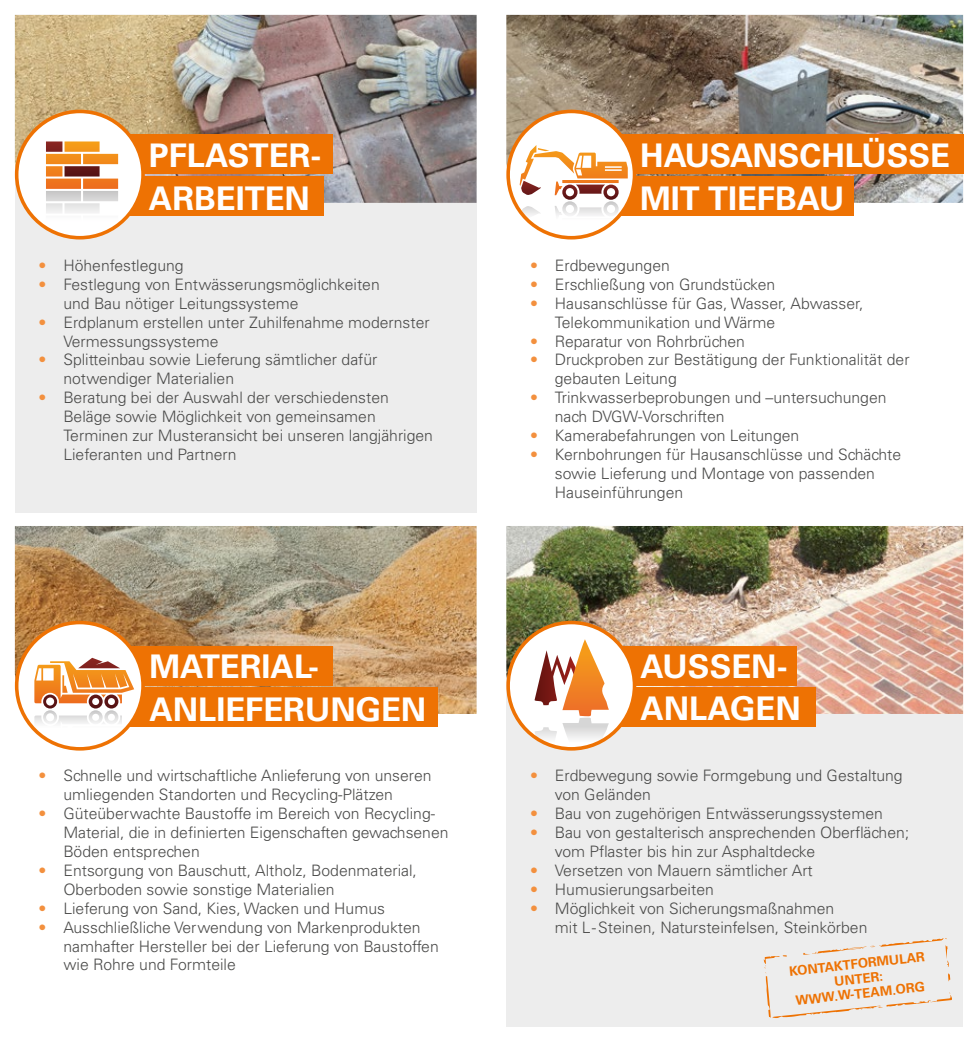
<style>
.page{position:relative;width:978px;height:1042px;background:#fff}
.page>*{position:absolute;margin:0;border:0;box-sizing:border-box;transform-origin:0 0}
.t1{font:700 32.55px/42.2px "Univers LT Std";color:#fff}
.t2{font:300 15.75px/18.9px "Univers LT Std";color:#4a4a49}
.t3{font:700 13.12px/14.9px "Univers LT Std";color:#ee7203;text-align:center}
.s1{color:#f3903e}
</style>
<div class="page">
<div style="left:15px;top:15px;width:461px;height:497px;background:#ededed"></div>
<img style="left:15px;top:526px;width:461px;height:188px">
<img style="left:15px;top:15px;width:461px;height:188px">
<div style="left:56px;top:177px;width:268px;height:39px;background:#ee7203"></div>
<div style="left:57px;top:687px;width:380px;height:40px;background:#ee7203"></div>
<div style="left:65px;top:135px;width:267px;height:39px;background:#ee7203"></div>
<div style="left:65px;top:646px;width:268px;height:39px;background:#ee7203"></div>
<div style="left:17px;top:111px;width:126px;height:127px;background:#fff;border-radius:50%"></div>
<svg style="left:46px;top:141px;width:72px;height:85px"></svg>
<div style="left:15px;top:110px;width:130px;height:129px;border:4px solid #ee7203;border-radius:50%"></div>
<div style="left:17px;top:622px;width:126px;height:127px;background:#fff;border-radius:50%"></div>
<svg style="left:34px;top:658px;width:100px;height:84px"></svg>
<div style="left:15px;top:621px;width:130px;height:129px;border:4px solid #ee7203;border-radius:50%"></div>
<div style="left:506px;top:526px;width:456px;height:500px;background:#ededed"></div>
<img style="left:506px;top:15px;width:456px;height:188px">
<img style="left:506px;top:526px;width:456px;height:188px">
<div style="left:547px;top:646px;width:249px;height:39px;background:#ee7203"></div>
<div style="left:547px;top:177px;width:306px;height:39px;background:#ee7203"></div>
<div style="left:566px;top:687px;width:249px;height:40px;background:#ee7203"></div>
<div style="left:556px;top:135px;width:406px;height:39px;background:#ee7203"></div>
<svg style="left:763px;top:938px;width:188px;height:80px"></svg>
<div style="left:508px;top:111px;width:126px;height:127px;background:#fff;border-radius:50%"></div>
<svg style="left:519px;top:145px;width:108px;height:84px"></svg>
<svg style="left:626px;top:111px;width:8px;height:7px"></svg>
<div style="left:506px;top:110px;width:130px;height:129px;border:4px solid #ee7203;border-radius:50%"></div>
<div style="left:508px;top:622px;width:126px;height:127px;background:#fff;border-radius:50%"></div>
<svg style="left:534px;top:639px;width:74px;height:110px"></svg>
<div style="left:506px;top:621px;width:130px;height:129px;border:4px solid #ee7203;border-radius:50%"></div>
<h1 class="t1" style="left:149px;top:135px;width:174px">PFLASTER-<br>ARBEITEN</h1>
<p class="t2" style="left:39px;top:256px;width:146px"><span class="s1">•</span> Höhenfestlegung</p>
<p class="t2" style="left:63px;top:275px;width:318px;text-indent:-25px"><span class="s1">•</span> Festlegung von Entwässerungsmöglichkeiten und Bau nötiger Leitungssysteme</p>
<p class="t2" style="left:63px;top:313px;width:368px;text-indent:-25px"><span class="s1">•</span> Erdplanum erstellen unter Zuhilfenahme modernster<br>Vermessungssysteme</p>
<p class="t2" style="left:63px;top:350px;width:315px;text-indent:-25px"><span class="s1">•</span> Splitteinbau sowie Lieferung sämtlicher dafür notwendiger Materialien</p>
<p class="t2" style="left:63px;top:388px;width:371px;text-indent:-25px"><span class="s1">•</span> Beratung bei der Auswahl der verschiedensten Beläge sowie Möglichkeit von gemeinsamen Terminen zur Musteransicht bei unseren langjährigen Lieferanten und Partnern</p>
<h1 class="t1" style="left:149px;top:646px;width:278px">MATERIAL-<br>ANLIEFERUNGEN</h1>
<p class="t2" style="left:63px;top:766px;width:369px;text-indent:-25px"><span class="s1">•</span> Schnelle und wirtschaftliche Anlieferung von unseren umliegenden Standorten und Recycling-Plätzen</p>
<p class="t2" style="left:63px;top:804px;width:386px;text-indent:-25px"><span class="s1">•</span> Güteüberwachte Baustoffe im Bereich von Recycling-<br>Material, die in definierten Eigenschaften gewachsenen<br>Böden entsprechen</p>
<p class="t2" style="left:63px;top:861px;width:355px;text-indent:-25px"><span class="s1">•</span> Entsorgung von Bauschutt, Altholz, Bodenmaterial,<br>Oberboden sowie sonstige Materialien</p>
<p class="t2" style="left:39px;top:898px;width:348px"><span class="s1">•</span> Lieferung von Sand, Kies, Wacken und Humus</p>
<p class="t2" style="left:63px;top:917px;width:377px;text-indent:-25px"><span class="s1">•</span> Ausschließliche Verwendung von Markenprodukten namhafter Hersteller bei der Lieferung von Baustoffen wie Rohre und Formteile</p>
<h1 class="t1" style="left:640px;top:135px;width:311px">HAUSANSCHLÜSSE<br>MIT TIEFBAU</h1>
<p class="t2" style="left:530px;top:256px;width:141px"><span class="s1">•</span> Erdbewegungen</p>
<p class="t2" style="left:530px;top:275px;width:247px"><span class="s1">•</span> Erschließung von Grundstücken</p>
<p class="t2" style="left:554px;top:294px;width:310px;text-indent:-25px"><span class="s1">•</span> Hausanschlüsse für Gas, Wasser, Abwasser,<br>Telekommunikation und Wärme</p>
<p class="t2" style="left:530px;top:331px;width:216px"><span class="s1">•</span> Reparatur von Rohrbrüchen</p>
<p class="t2" style="left:554px;top:350px;width:356px;text-indent:-25px"><span class="s1">•</span> Druckproben zur Bestätigung der Funktionalität der gebauten Leitung</p>
<p class="t2" style="left:554px;top:388px;width:333px;text-indent:-25px"><span class="s1">•</span> Trinkwasserbeprobungen und –untersuchungen nach DVGW-Vorschriften</p>
<p class="t2" style="left:530px;top:426px;width:271px"><span class="s1">•</span> Kamerabefahrungen von Leitungen</p>
<p class="t2" style="left:554px;top:445px;width:348px;text-indent:-25px"><span class="s1">•</span> Kernbohrungen für Hausanschlüsse und Schächte sowie Lieferung und Montage von passenden<br>Hauseinführungen</p>
<h1 class="t1" style="left:640px;top:645px;width:162px">AUSSEN-<br>ANLAGEN</h1>
<p class="t2" style="left:554px;top:766px;width:349px;text-indent:-25px"><span class="s1">•</span> Erdbewegung sowie Formgebung und Gestaltung von Geländen</p>
<p class="t2" style="left:530px;top:804px;width:354px"><span class="s1">•</span> Bau von zugehörigen Entwässerungssystemen</p>
<p class="t2" style="left:554px;top:823px;width:356px;text-indent:-25px"><span class="s1">•</span> Bau von gestalterisch ansprechenden Oberflächen; vom Pflaster bis hin zur Asphaltdecke</p>
<p class="t2" style="left:530px;top:861px;width:284px"><span class="s1">•</span> Versetzen von Mauern sämtlicher Art</p>
<p class="t2" style="left:530px;top:880px;width:185px"><span class="s1">•</span> Humusierungsarbeiten</p>
<p class="t2" style="left:554px;top:898px;width:314px;text-indent:-25px"><span class="s1">•</span> Möglichkeit von Sicherungsmaßnahmen<br>mit L-Steinen, Natursteinfelsen, Steinkörben</p>
<p class="t3" style="left:788px;top:964px;width:137px;rotate:-6deg">KONTAKTFORMULAR<br>UNTER:<br>WWW.W-TEAM.ORG</p>
</div>
